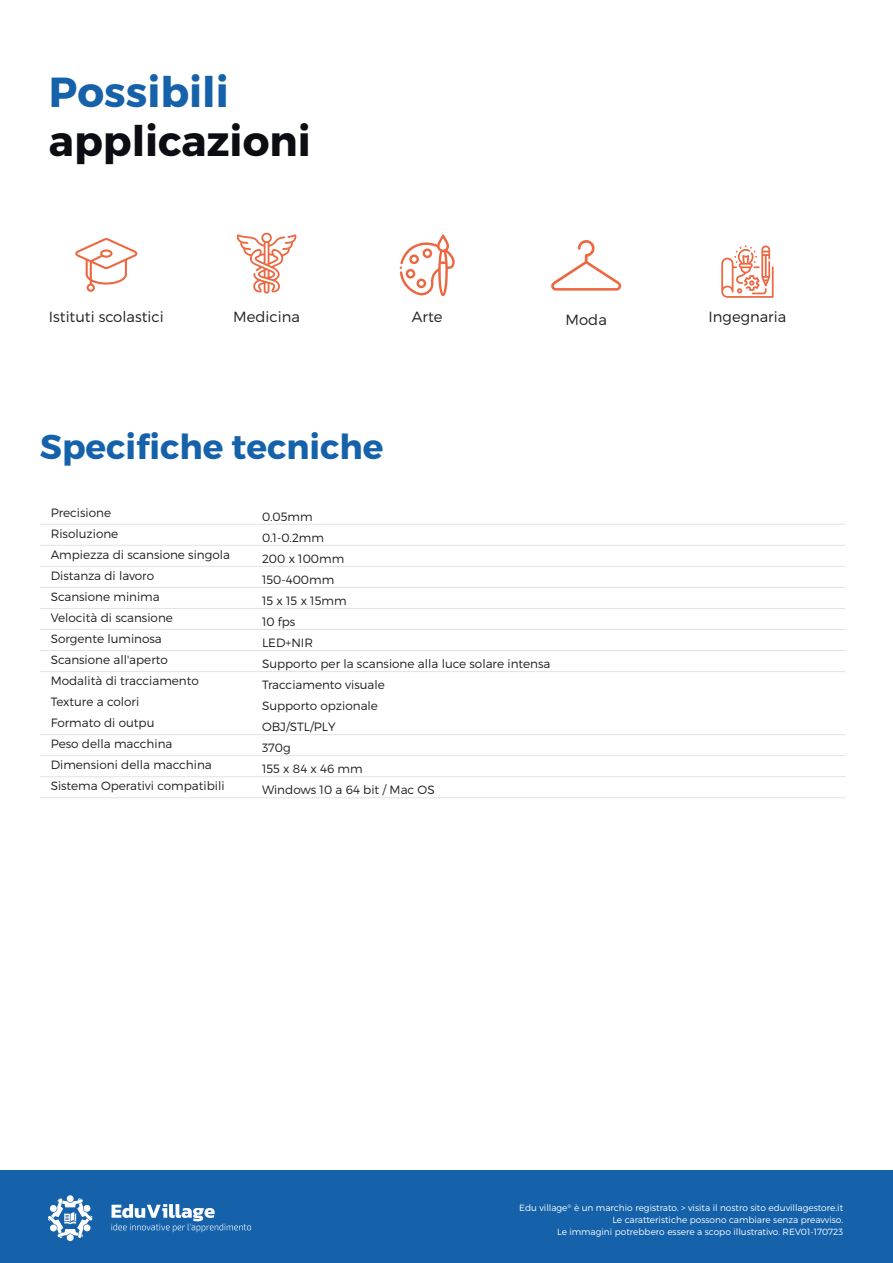
<style>
.page{position:relative;width:893px;height:1263px;background:#fff}
.page>*{position:absolute;margin:0;border:0;box-sizing:border-box;transform-origin:0 0}
.t1{font:700 42px "Montserrat";color:#0b0d12}
.t2{font:700 42px "Montserrat";color:#1562ab}
.t3{font:700 34.35px "Montserrat";color:#1562ab}
.t4{font:300 14.7px "Montserrat";color:#1d1d1b}
.t5{font:300 12px/21px "Montserrat";color:#1d1d1b}
.t6{font:300 9px/12px "Montserrat";color:#fff;text-align:right}
</style>
<div class="page">
<hr style="left:40px;top:545px;width:805px;height:1px;background:#e3e3e2">
<hr style="left:40px;top:566px;width:805px;height:1px;background:#e3e3e2">
<hr style="left:40px;top:524px;width:805px;height:1px;background:#e3e3e2">
<hr style="left:40px;top:587px;width:805px;height:1px;background:#e3e3e2">
<hr style="left:40px;top:608px;width:805px;height:1px;background:#e3e3e2">
<hr style="left:40px;top:629px;width:805px;height:1px;background:#e3e3e2">
<hr style="left:40px;top:650px;width:805px;height:1px;background:#e3e3e2">
<hr style="left:40px;top:671px;width:805px;height:1px;background:#e3e3e2">
<hr style="left:40px;top:734px;width:805px;height:1px;background:#e3e3e2">
<hr style="left:40px;top:755px;width:805px;height:1px;background:#e3e3e2">
<hr style="left:40px;top:776px;width:805px;height:1px;background:#e3e3e2">
<hr style="left:40px;top:797px;width:805px;height:1px;background:#e3e3e2">
<svg style="left:400px;top:234px;width:55px;height:62px"></svg>
<svg style="left:237px;top:233px;width:60px;height:61px"></svg>
<svg style="left:721px;top:245px;width:53px;height:53px"></svg>
<svg style="left:75px;top:238px;width:62px;height:54px"></svg>
<div style="left:0;top:1170px;width:893px;height:93px;background:#1562ab"></div>
<div style="left:67px;top:1234px;width:7px;height:7px;background:#fff;border-radius:50%"></div>
<div style="left:67px;top:1195px;width:7px;height:7px;background:#fff;border-radius:50%"></div>
<svg style="left:48px;top:1198px;width:44px;height:40px"></svg>
<svg style="left:112px;top:1204px;width:139px;height:28px"></svg>
<svg style="left:551px;top:240px;width:71px;height:51px"></svg>
<h1 class="t2" style="left:49px;top:66px;width:181px">Possibili</h1>
<h1 class="t1" style="left:49px;top:115px;width:263px">applicazioni</h1>
<p class="t4" style="left:49px;top:308px;width:116px">Istituti scolastici</p>
<p class="t4" style="left:233px;top:308px;width:68px">Medicina</p>
<p class="t4" style="left:412px;top:308px;width:32px">Arte</p>
<p class="t4" style="left:566px;top:310px;width:43px">Moda</p>
<p class="t4" style="left:709px;top:308px;width:79px">Ingegnaria</p>
<h2 class="t3" style="left:40px;top:425px;width:345px">Specifiche tecniche</h2>
<p class="t5" style="left:51px;top:502px;width:181px">Precisione<br>Risoluzione<br>Ampiezza di scansione singola<br>Distanza di lavoro<br>Scansione minima<br>Velocità di scansione<br>Sorgente luminosa<br>Scansione all'aperto<br>Modalità di tracciamento<br>Texture a colori<br>Formato di outpu<br>Peso della macchina<br>Dimensioni della macchina<br>Sistema Operativi compatibili</p>
<p class="t5" style="left:262px;top:505px;width:290px">0.05mm<br>0.1-0.2mm<br>200 x 100mm<br>150-400mm<br>15 x 15 x 15mm<br>10 fps<br>LED+NIR<br>Supporto per la scansione alla luce solare intensa<br>Tracciamento visuale<br>Supporto opzionale<br>OBJ/STL/PLY<br>370g<br>155 x 84 x 46 mm<br>Windows 10 a 64 bit / Mac OS</p>
<p class="t6" style="left:519px;top:1201px;width:325px">Edu village<sup>®</sup> è un marchio registrato. &gt; visita il nostro sito eduvillagestore.it<br>Le caratteristiche possono cambiare senza preavviso.<br>Le immagini potrebbero essere a scopo illustrativo. REV01-170723</p>
</div>
